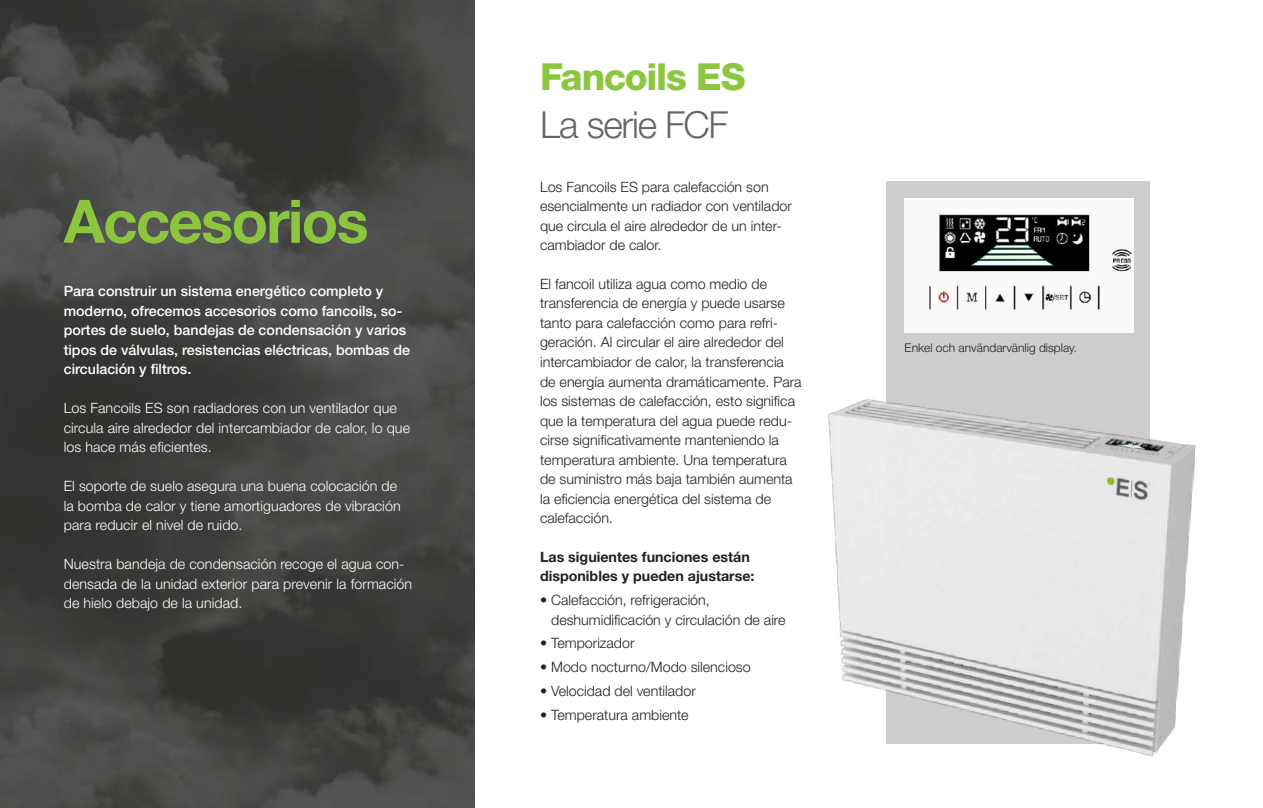
<style>
.page{position:relative;width:1263px;height:808px;background:#fff}
.page>*{position:absolute;margin:0;border:0;box-sizing:border-box;transform-origin:0 0}
.t1{font:700 60px "Helvetica Neue LT Std";letter-spacing:-.03em;color:#8bc63e}
.t2{font:800 37.35px "Helvetica Neue LT Std";letter-spacing:-.03em;color:#8bc63e}
.t3{font:300 37.35px "Helvetica Neue LT Std";letter-spacing:-.035em;color:#656767}
.t4{font:300 14.25px/19.5px "Helvetica Neue LT Std";color:#231f20}
.t5{font:300 14.25px/19.5px "Helvetica Neue LT Std";letter-spacing:.005em;color:#fff}
.t6{font:500 14.25px/19.5px "Helvetica Neue LT Std";color:#fff}
.t7{font:700 14.25px/19.5px "Helvetica Neue LT Std";color:#231f20}
.t8{font:300 12px "Helvetica Neue LT Std";color:#231f20}
</style>
<div class="page">
<img style="left:0;top:0;width:475px;height:808px">
<div style="left:887px;top:181px;width:263px;height:563px;background:#cecccc"></div>
<img style="left:828px;top:383px;width:368px;height:374px">
<img style="left:904px;top:199px;width:230px;height:133px">
<h1 class="t1" style="left:64px;top:184px;width:306px">Accesorios</h1>
<p class="t6" style="left:64px;top:281px;width:348px">Para construir un sistema energético completo y moderno, ofrecemos accesorios como fancoils, so&shy;portes de suelo, bandejas de condensación y varios tipos de válvulas, resistencias eléctricas, bombas de circulación y filtros.</p>
<p class="t5" style="left:64px;top:398px;width:348px">Los Fancoils ES son radiadores con un ventilador que circula aire alrededor del intercambiador de calor, lo que los hace más eficientes.</p>
<p class="t5" style="left:64px;top:476px;width:338px">El soporte de suelo asegura una buena colocación de la bomba de calor y tiene amortiguadores de vibración para reducir el nivel de ruido.</p>
<p class="t5" style="left:64px;top:554px;width:350px">Nuestra bandeja de condensación recoge el agua con&shy;densada de la unidad exterior para prevenir la formación de hielo debajo de la unidad.</p>
<h2 class="t2" style="left:540px;top:54px;width:207px">Fancoils ES</h2>
<h2 class="t3" style="left:540px;top:102px;width:190px">La serie FCF</h2>
<p class="t4" style="left:540px;top:176px;width:253px">Los Fancoils ES para calefacción son esencialmente un radiador con ventilador que circula el aire alrededor de un inter&shy;cambiador de calor.</p>
<p class="t4" style="left:540px;top:274px;width:263px">El fancoil utiliza agua como medio de transferencia de energía y puede usarse tanto para calefacción como para refri&shy;geración. Al circular el aire alrededor del intercambiador de calor, la transferencia de energía aumenta dramáticamente. Para los sistemas de calefacción, esto significa que la temperatura del agua puede redu&shy;cirse significativamente manteniendo la temperatura ambiente. Una temperatura de suministro más baja también aumenta la eficiencia energética del sistema de calefacción.</p>
<p class="t7" style="left:540px;top:547px;width:216px">Las siguientes funciones están disponibles y pueden ajustarse:</p>
<p class="t4" style="left:551px;top:590px;width:236px;text-indent:-11px">• Calefacción, refrigeración, deshumidificación y circulación de aire</p>
<p class="t4" style="left:540px;top:633px;width:96px">• Temporizador</p>
<p class="t4" style="left:540px;top:657px;width:212px">• Modo nocturno/Modo silencioso</p>
<p class="t4" style="left:540px;top:681px;width:157px">• Velocidad del ventilador</p>
<p class="t4" style="left:540px;top:704px;width:150px">• Temperatura ambiente</p>
<p class="t8" style="left:904px;top:341px;width:174px">Enkel och användarvänlig display.</p>
</div>
